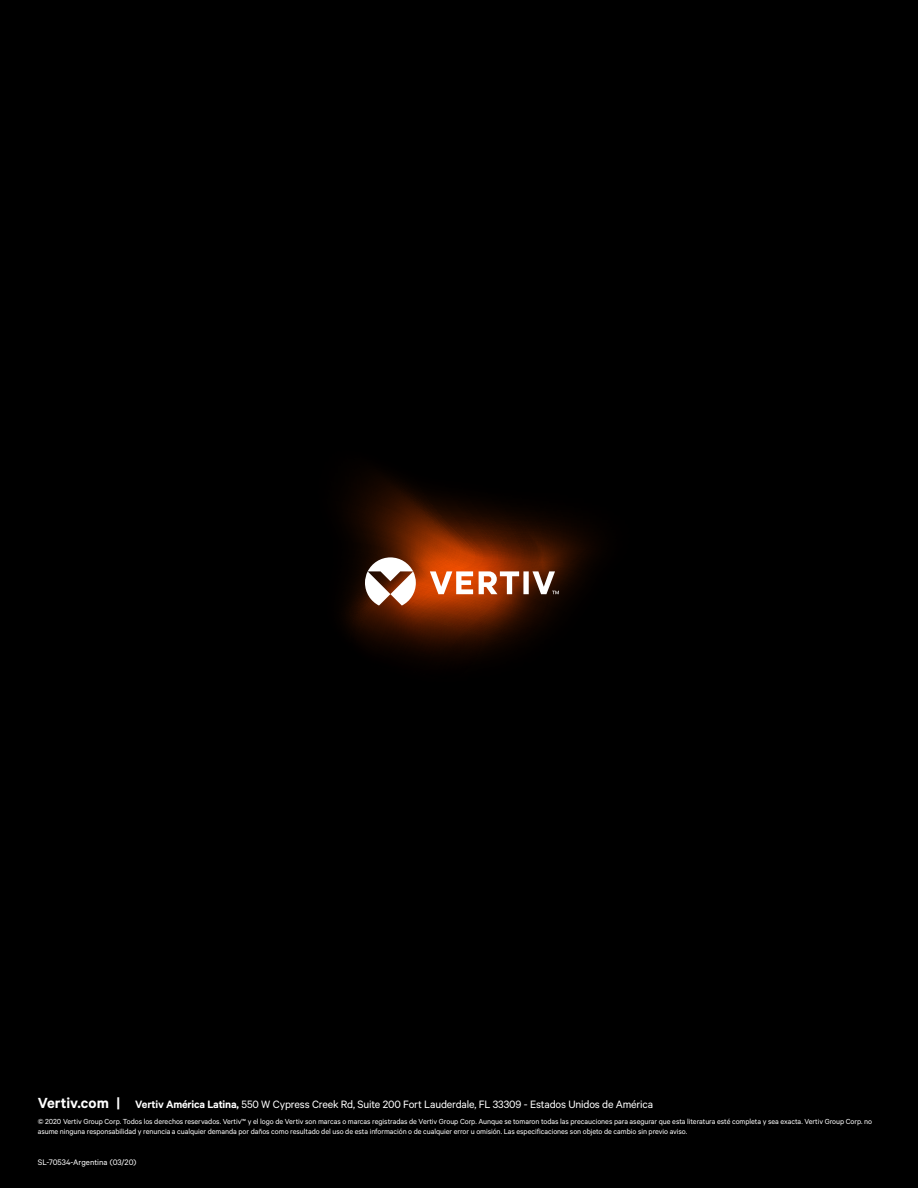
<style>
.page{position:relative;width:918px;height:1188px;background:#000}
.page>*{position:absolute;margin:0;border:0;box-sizing:border-box;transform-origin:0 0}
.t1{font:12px "Calibre";letter-spacing:-.015em;color:#fff}
.t2{font:9px "Calibre";color:#fff}
.t3{font:8.25px/9.8px "Calibre";letter-spacing:-.005em;color:#fff}
.s1{font-weight:600;font-size:16.5px}
.s2{font-weight:600}
</style>
<div class="page">
<svg style="left:341px;top:472px;width:258px;height:158px"></svg>
<svg style="left:349px;top:516px;width:210px;height:146px"></svg>
<h1 class="t1" style="left:38px;top:1097px;width:617px"><span class="s1">Vertiv.com |</span> <span class="s2">Vertiv América Latina,</span> 550 W Cypress Creek Rd, Suite 200 Fort Lauderdale, FL 33309 - Estados Unidos de América</h1>
<p class="t3" style="left:38px;top:1117px;width:836px">© 2020 Vertiv Group Corp. Todos los derechos reservados. Vertiv™ y el logo de Vertiv son marcas o marcas registradas de Vertiv Group Corp. Aunque se tomaron todas las precauciones para asegurar que esta literatura esté completa y sea exacta. Vertiv Group Corp. no asume ninguna responsabilidad y renuncia a cualquier demanda por daños como resultado del uso de esta información o de cualquier error u omisión. Las especificaciones son objeto de cambio sin previo aviso.</p>
<p class="t2" style="left:38px;top:1157px;width:100px">SL-70534-Argentina (03/20)</p>
</div>
